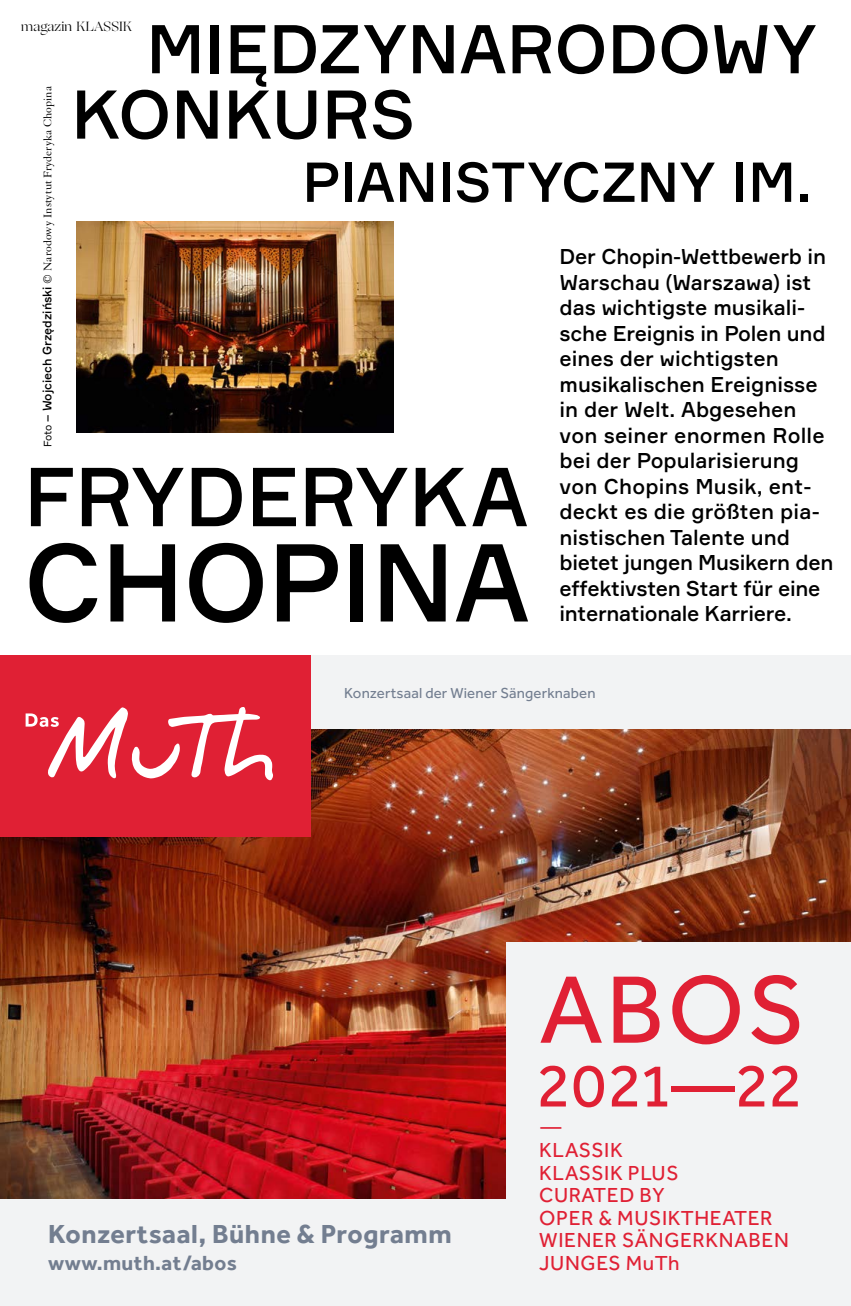
<style>
.page{position:relative;width:851px;height:1306px;background:#fff}
.page>*{position:absolute;margin:0;border:0;box-sizing:border-box;transform-origin:0 0}
.t1{font:500 108px "Formular";letter-spacing:-.01em;color:#000}
.t2{font:99px "Effra Trial";color:#e02034}
.t3{font:500 81.6px "Formular";letter-spacing:-.01em;color:#000}
.t4{font:500 67.35px/65.4px "Formular";color:#000}
.t5{font:63px "Effra Trial";letter-spacing:.03em;color:#e02034}
.t6{font:500 55.05px "Formular";letter-spacing:-.005em;color:#000}
.t7{font:700 27px "Effra";letter-spacing:.02em;color:#737e90}
.t8{font:500 21px/25.5px "Formular";color:#000}
.t9{font:21px/22.5px "Effra";letter-spacing:.03em;color:#e02034}
.t10{font:700 21px "Effra Trial";letter-spacing:.02em;color:#737e90}
.t11{font:21px "Effra Trial";color:#e02034}
.t12{font:15px "Effra";letter-spacing:.01em;color:#737e90}
.t13{font:13.5px "Ogg";letter-spacing:.01em;color:#000}
.t14{font:12px "Elegant Garamond BT";letter-spacing:.005em;color:#000}
.s1{font-family:"Formular";font-size:10.5px}
.s2{font-family:"Formular";font-weight:500}
</style>
<div class="page">
<img style="left:77px;top:222px;width:316px;height:211px">
<div style="left:0;top:655px;width:850px;height:650px;background:#f2f3f4"></div>
<img style="left:0;top:729px;width:850px;height:469px">
<div style="left:506px;top:942px;width:344px;height:363px;background:#f2f3f4"></div>
<div style="left:0;top:655px;width:310px;height:182px;background:#e02034"></div>
<svg style="left:26px;top:707px;width:247px;height:73px"></svg>
<p class="t13" style="left:21px;top:17px;width:112px">magazin KLASSIK</p>
<h3 class="t4" style="left:71px;top:15px;width:747px;text-indent:75px">MIĘDZYNARODOWY<br>KONKURS</h3>
<p class="t14" style="left:41px;top:447px;width:363px;rotate:-90deg"><span class="s1">Foto</span> <span class="s2">– Wojciech Grzędziński</span> © Narodowy Instytut Fryderyka Chopina</p>
<h3 class="t3" style="left:24px;top:446px;width:506px">FRYDERYKA</h3>
<h1 class="t1" style="left:24px;top:516px;width:507px">CHOPINA</h1>
<h3 class="t6" style="left:302px;top:148px;width:510px">PIANISTYCZNY IM.</h3>
<p class="t8" style="left:559px;top:244px;width:275px">Der Chopin-Wettbewerb in<br>Warschau (Warszawa) ist das wichtigste musikali&shy;sche Ereignis in Polen und eines der wichtigsten musikalischen Ereignisse in der Welt. Abgesehen von seiner enormen Rolle bei der Popularisierung von Chopins Musik, ent&shy;deckt es die größten pia&shy;nistischen Talente und bietet jungen Musikern den effektivsten Start für eine internationale Karriere.</p>
<p class="t12" style="left:344px;top:683px;width:253px">Konzertsaal der Wiener Sängerknaben</p>
<p class="t7" style="left:48px;top:1217px;width:405px">Konzertsaal, Bühne &amp; Programm</p>
<p class="t10" style="left:48px;top:1249px;width:190px">www.muth.at/abos</p>
<h2 class="t2" style="left:539px;top:951px;width:267px">ABOS</h2>
<h3 class="t5" style="left:537px;top:1048px;width:265px">2021—22</h3>
<p class="t11" style="left:540px;top:1115px;width:22px">—</p>
<p class="t9" style="left:539px;top:1138px;width:251px">KLASSIK<br>KLASSIK PLUS<br>CURATED BY<br>OPER &amp; MUSIKTHEATER<br>WIENER SÄNGERKNABEN<br>JUNGES MuTh</p>
</div>
